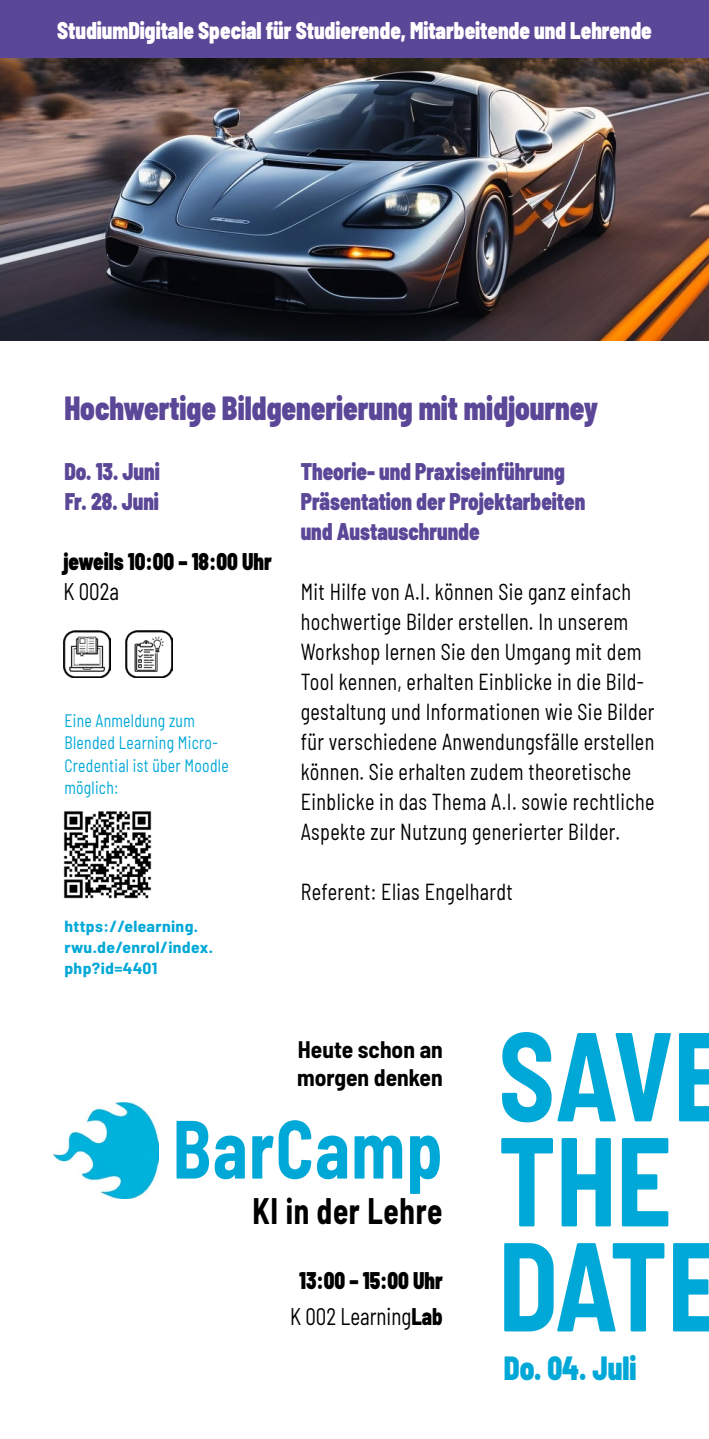
<style>
.page{position:relative;width:709px;height:1439px;background:#fff}
.page>*{position:absolute;margin:0;border:0;box-sizing:border-box;transform-origin:0 0}
.t1{font:700 semi-condensed 126.25px/105px "Barlow";color:#00a8d7;scale:.86 1}
.t2{font:700 semi-condensed 82.5px "Barlow";letter-spacing:.02em;color:#00a8d7;scale:.86 1}
.t3{font:700 semi-condensed 36px "Barlow";letter-spacing:.02em;color:#000;scale:.86 1}
.t4{font:900 semi-condensed 33.5px "Barlow";color:#5b4797;scale:.86 1}
.t5{font:900 semi-condensed 33.5px "Barlow";color:#00a8d7;scale:.86 1}
.t6{font:900 semi-condensed 24px/30px "Barlow";color:#5b4797;scale:.86 1}
.t7{font:900 semi-condensed 24px "Barlow";color:#fff;scale:.86 1}
.t8{font:900 semi-condensed 24px/35px "Barlow";color:#000;text-align:center;scale:.86 1}
.t9{font:semi-condensed 24px "Barlow";color:#000;scale:.86 1}
.t10{font:700 semi-condensed 23.5px/28px "Barlow";color:#000}
.t11{font:semi-condensed 23.25px/30px "Barlow";letter-spacing:.02em;color:#000;scale:.86 1}
.t12{font:semi-condensed 18px/22.5px "Barlow";letter-spacing:.02em;color:#00a8d7;scale:.86 1}
.t13{font:700 semi-condensed 15.75px/21px "Barlow";letter-spacing:.02em;color:#00a8d7;scale:1.11 1}
.s1{font-weight:400}
.s2{font-weight:800}
</style>
<div class="page">
<img style="left:63px;top:631px;width:47px;height:47px">
<img style="left:125px;top:631px;width:47px;height:47px">
<div style="left:0;top:0;width:709px;height:58px;background:#5b4797"></div>
<img style="left:63px;top:811px;width:89px;height:88px">
<img style="left:0;top:58px;width:709px;height:282px">
<img style="left:54px;top:1102px;width:104px;height:96px">
<p class="t7" style="left:57px;top:13px;width:693px">StudiumDigitale Special für Studierende, Mitarbeitende und Lehrende</p>
<h3 class="t4" style="left:64px;top:384px;width:622px">Hochwertige Bildgenerierung mit midjourney</h3>
<p class="t6" style="left:301px;top:455px;width:332px">Theorie- und Praxiseinführung<br>Präsentation der Projektarbeiten und Austauschrunde</p>
<p class="t6" style="left:64px;top:455px;width:112px">Do. 13. Juni</p>
<p class="t6" style="left:65px;top:485px;width:111px">Fr. 28. Juni</p>
<p class="t8" style="left:63px;top:543px;width:244px">jeweils 10:00 – 18:00 Uhr</p>
<p class="t9" style="left:63px;top:574px;width:66px">K 002a</p>
<p class="t12" style="left:64px;top:708px;width:192px">Eine Anmeldung zum<br>Blended Learning Micro-<br>Credential ist über Moodle möglich:</p>
<p class="t13" style="left:64px;top:914px;width:135px">https://elearning. rwu.de/enrol/index. php?id=4401</p>
<p class="t11" style="left:301px;top:575px;width:413px">Mit Hilfe von A.I. können Sie ganz einfach hochwertige Bilder erstellen. In unserem Workshop lernen Sie den Umgang mit dem Tool kennen, erhalten Einblicke in die Bild&shy;gestaltung und Informationen wie Sie Bilder für verschiedene Anwendungsfälle erstellen können. Sie erhalten zudem theoretische Einblicke in das Thema A.I. sowie rechtliche Aspekte zur Nutzung generierter Bilder.</p>
<p class="t11" style="left:301px;top:875px;width:248px">Referent: Elias Engelhardt</p>
<p class="t10" style="left:297px;top:1034px;width:147px">Heute schon an morgen denken</p>
<h2 class="t2" style="left:173px;top:1089px;width:315px">BarCamp</h2>
<h3 class="t3" style="left:252px;top:1185px;width:222px">KI in der Lehre</h3>
<p class="t8" style="left:290px;top:1262px;width:179px">13:00 – 15:00 Uhr<br><span class="s1">K 002 Learning</span><span class="s2">Lab</span></p>
<h1 class="t1" style="left:498px;top:1015px;width:269px">SAVE<br>THE<br>DATE</h1>
<h3 class="t5" style="left:504px;top:1343px;width:156px">Do. 04. Juli</h3>
</div>
